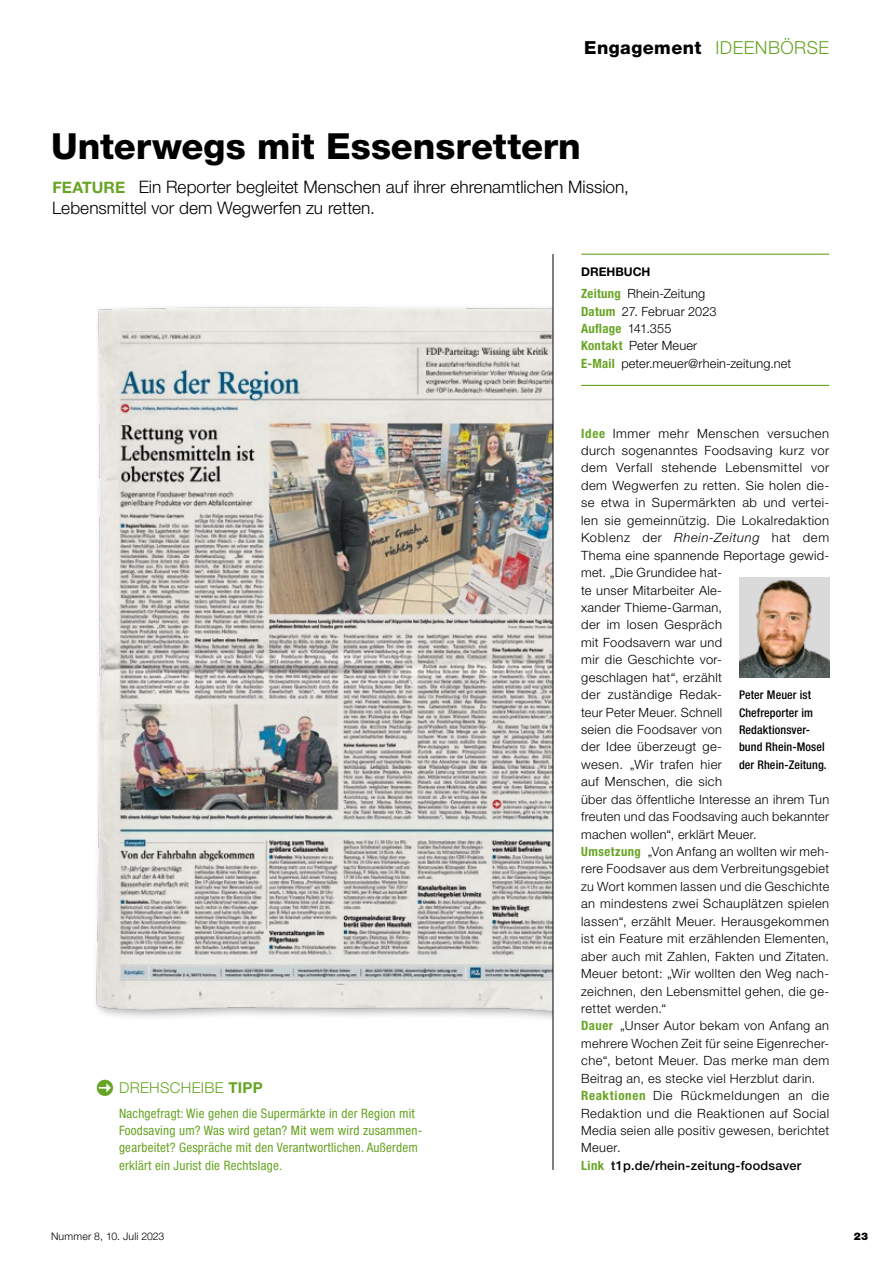
<style>
.page{position:relative;width:893px;height:1263px;background:#fff}
.page>*{position:absolute;margin:0;border:0;box-sizing:border-box;transform-origin:0 0}
.t1{font:800 36px "Helvetica Neue LT Std";color:#000}
.t2{font:800 18px "Helvetica Neue LT Std";letter-spacing:.025em;color:#000}
.t3{font:300 17.25px/21px "Helvetica Neue LT Std";color:#000}
.t4{font:300 15px "Helvetica Neue LT Std";letter-spacing:.025em;color:#68a424}
.t5{font:condensed 13.05px/17.4px "Helvetica Neue LT Std";letter-spacing:.015em;color:#68a424}
.t6{font:300 12.75px/17.4px "Helvetica Neue LT Std";letter-spacing:.03em;color:#000}
.t7{font:500 condensed 12px/17.4px "Helvetica Neue LT Std";letter-spacing:.01em;color:#000}
.t8{font:700 12px "Helvetica Neue LT Std";color:#000}
.t9{font:300 10.5px "Helvetica Neue LT Std";letter-spacing:.02em;color:#000}
.t10{font:900 10.5px "Helvetica Neue LT Std";color:#000}
.s1{font-weight:300;color:#68a424}
.s2{font-weight:700;font-size:15.75px;color:#68a424}
.s3{font-weight:700}
.s4{font-weight:700;font-stretch:condensed;color:#68a424}
.s5{font-style:italic}
.s6{font-weight:500}
</style>
<div class="page">
<img style="left:96px;top:303px;width:457px;height:722px">
<img style="left:120px;top:331px;width:433px;height:654px">
<hr style="left:581px;top:254px;width:248px;height:1px;background:#68a424">
<hr style="left:581px;top:385px;width:248px;height:1px;background:#68a424">
<img style="left:739px;top:577px;width:90px;height:100px">
<hr style="left:553px;top:254px;width:1px;height:916px;background:#000">
<h2 class="t2" style="left:584px;top:37px;width:246px">Engagement <span class="s1">IDEENBÖRSE</span></h2>
<h1 class="t1" style="left:51px;top:124px;width:531px">Unterwegs mit Essensrettern</h1>
<h3 class="t3" style="left:52px;top:176px;width:578px"><span class="s2">FEATURE</span> Ein Reporter begleitet Menschen auf ihrer ehrenamtlichen Mission,<br>Lebensmittel vor dem Wegwerfen zu retten.</h3>
<p class="t4" style="left:119px;top:1078px;width:145px">DREHSCHEIBE <span class="s3">TIPP</span></p>
<p class="t5" style="left:119px;top:1104px;width:305px">Nachgefragt: Wie gehen die Supermärkte in der Region mit Foodsaving um? Was wird getan? Mit wem wird zusammen&shy;gearbeitet? Gespräche mit den Verantwortlichen. Außerdem erklärt ein Jurist die Rechtslage.</p>
<p class="t8" style="left:581px;top:264px;width:71px">DREHBUCH</p>
<p class="t6" style="left:581px;top:285px;width:212px"><span class="s4">Zeitung</span> Rhein-Zeitung<br><span class="s4">Datum</span> 27. Februar 2023<br><span class="s4">Auflage</span> 141.355<br><span class="s4">Kontakt</span> Peter Meuer<br><span class="s4">E-Mail</span> peter.meuer@rhein-zeitung.net</p>
<p class="t6" style="left:581px;top:424px;width:250px"><span class="s4">Idee</span> Immer mehr Menschen versuchen durch sogenanntes Foodsaving kurz vor dem Verfall stehende Lebensmittel vor dem Wegwerfen zu retten. Sie holen die&shy;se etwa in Supermärkten ab und vertei&shy;len sie gemeinnützig. Die Lokalredaktion Koblenz der <span class="s5">Rhein-Zeitung</span> hat dem Thema eine spannende Reportage gewid&shy;met. „Die Grundidee hat-<br>te unser Mitarbeiter Ale-<br>xander Thieme-Garman,<br>der im losen Gespräch<br>mit Foodsavern war und<br>mir die Geschichte vor-<br>geschlagen hat“, erzählt<br>der zuständige Redak-<br>teur Peter Meuer. Schnell<br>seien die Foodsaver von<br>der Idee überzeugt ge-<br>wesen. „Wir trafen hier<br>auf Menschen, die sich<br>über das öffentliche Interesse an ihrem Tun freuten und das Foodsaving auch bekannter machen wollen“, erklärt Meuer.<br><span class="s4">Umsetzung</span> „Von Anfang an wollten wir meh&shy;rere Foodsaver aus dem Verbreitungsgebiet zu Wort kommen lassen und die Geschichte an mindestens zwei Schauplätzen spielen lassen“, erzählt Meuer. Herausgekommen ist ein Feature mit erzählenden Elementen, aber auch mit Zahlen, Fakten und Zitaten.<br>Meuer betont: „Wir wollten den Weg nach&shy;zeichnen, den Lebensmittel gehen, die ge&shy;rettet werden.“<br><span class="s4">Dauer</span> „Unser Autor bekam von Anfang an mehrere Wochen Zeit für seine Eigenrecher&shy;che“, betont Meuer. Das merke man dem Beitrag an, es stecke viel Herzblut darin.<br><span class="s4">Reaktionen</span> Die Rückmeldungen an die Redaktion und die Reaktionen auf Social Media seien alle positiv gewesen, berichtet Meuer.<br><span class="s4">Link</span> <span class="s6">t1p.de/rhein-zeitung-foodsaver</span></p>
<p class="t7" style="left:739px;top:686px;width:89px">Peter Meuer ist<br>Chefreporter im<br>Redaktionsver&shy;bund Rhein-Mosel der Rhein-Zeitung.</p>
<p class="t9" style="left:51px;top:1229px;width:115px">Nummer 8, 10. Juli 2023</p>
<p class="t10" style="left:854px;top:1230px;width:16px">23</p>
</div>
